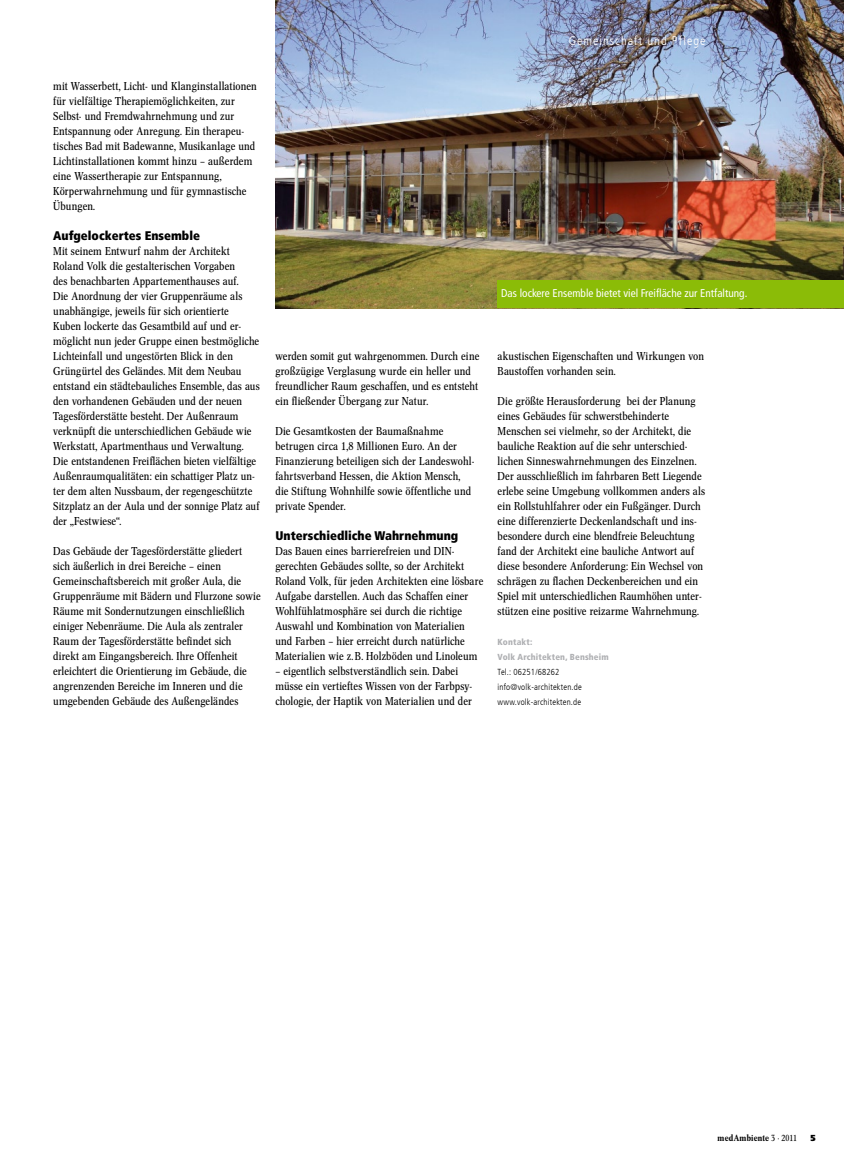
<style>
.page{position:relative;width:844px;height:1170px;background:#fff}
.page>*{position:absolute;margin:0;border:0;box-sizing:border-box;transform-origin:0 0}
.t1{font:900 condensed 12.5px "Frutiger LT Com";color:#000}
.t2{font:300 condensed 12.5px "Frutiger LT Com";letter-spacing:.085em;color:#fff}
.t3{font:11.25px/15px "Concorde Nova";letter-spacing:.01em;color:#000}
.t4{font:condensed 11.25px "Frutiger LT Com";color:#fff}
.t5{font:300 condensed 8.75px/15px "Frutiger LT Com";letter-spacing:.02em;color:#000}
.t6{font:900 condensed 8.75px/15px "Frutiger LT Com";letter-spacing:.02em;color:#aeafb2}
.t7{font:500 8.75px "Concorde Nova";letter-spacing:.025em;color:#000}
.t8{font:900 8.75px "Frutiger LT Com";color:#000}
.s1{font-weight:400}
</style>
<div class="page">
<img style="left:275px;top:0;width:568px;height:308px">
<div style="left:497px;top:280px;width:346px;height:28px;background:#8bbc07"></div>
<p class="t3" style="left:53px;top:79px;width:205px">mit Wasserbett, Licht- und Klanginstallationen für vielfältige Therapiemöglichkeiten, zur Selbst- und Fremdwahrnehmung und zur Entspannung oder Anregung. Ein therapeu&shy;tisches Bad mit Badewanne, Musikanlage und Lichtinstallationen kommt hinzu – außerdem eine Wassertherapie zur Entspannung, Körperwahrnehmung und für gymnastische Übungen.</p>
<p class="t1" style="left:53px;top:228px;width:148px">Aufgelockertes Ensemble</p>
<p class="t3" style="left:53px;top:244px;width:208px">Mit seinem Entwurf nahm der Architekt Roland Volk die gestalterischen Vorgaben<br>des benachbarten Appartementhauses auf.<br>Die Anordnung der vier Gruppenräume als unabhängige, jeweils für sich orientierte Kuben lockerte das Gesamtbild auf und er&shy;möglicht nun jeder Gruppe einen bestmögliche Lichteinfall und ungestörten Blick in den Grüngürtel des Geländes. Mit dem Neubau entstand ein städtebauliches Ensemble, das aus den vorhandenen Gebäuden und der neuen Tagesförderstätte besteht. Der Außenraum verknüpft die unterschiedlichen Gebäude wie Werkstatt, Apartmenthaus und Verwaltung.<br>Die entstandenen Freiflächen bieten vielfältige Außenraumqualitäten: ein schattiger Platz un&shy;ter dem alten Nussbaum, der regengeschützte Sitzplatz an der Aula und der sonnige Platz auf der „Festwiese“.</p>
<p class="t3" style="left:53px;top:544px;width:209px">Das Gebäude der Tagesförderstätte gliedert sich äußerlich in drei Bereiche – einen Gemeinschaftsbereich mit großer Aula, die Gruppenräume mit Bädern und Flurzone sowie Räume mit Sondernutzungen einschließlich einiger Nebenräume. Die Aula als zentraler Raum der Tagesförderstätte befindet sich<br>direkt am Eingangsbereich. Ihre Offenheit erleichtert die Orientierung im Gebäude, die angrenzenden Bereiche im Inneren und die umgebenden Gebäude des Außengeländes</p>
<p class="t2" style="left:568px;top:34px;width:138px">Gemeinschaft und Pflege</p>
<p class="t4" style="left:501px;top:286px;width:248px">Das lockere Ensemble bietet viel Freifläche zur Entfaltung.</p>
<p class="t3" style="left:275px;top:349px;width:205px">werden somit gut wahrgenommen. Durch eine großzügige Verglasung wurde ein heller und freundlicher Raum geschaffen, und es entsteht ein fließender Übergang zur Natur.</p>
<p class="t3" style="left:275px;top:424px;width:201px">Die Gesamtkosten der Baumaßnahme betrugen circa 1,8 Millionen Euro. An der Finanzierung beteiligen sich der Landeswohl&shy;fahrtsverband Hessen, die Aktion Mensch, die Stiftung Wohnhilfe sowie öffentliche und private Spender.</p>
<p class="t1" style="left:275px;top:528px;width:184px">Unterschiedliche Wahrnehmung</p>
<p class="t3" style="left:275px;top:544px;width:209px">Das Bauen eines barrierefreien und DIN&shy;gerechten Gebäudes sollte, so der Architekt Roland Volk, für jeden Architekten eine lösbare Aufgabe darstellen. Auch das Schaffen einer Wohlfühlatmosphäre sei durch die richtige Auswahl und Kombination von Materialien und Farben – hier erreicht durch natürliche Materialien wie z.B. Holzböden und Linoleum</p>
<p class="t3" style="left:275px;top:664px;width:198px">– eigentlich selbstverständlich sein. Dabei müsse ein vertieftes Wissen von der Farbpsy&shy;chologie, der Haptik von Materialien und der</p>
<p class="t3" style="left:497px;top:349px;width:208px">akustischen Eigenschaften und Wirkungen von<br>Baustoffen vorhanden sein.</p>
<p class="t3" style="left:497px;top:394px;width:209px">Die größte Herausforderung bei der Planung eines Gebäudes für schwerstbehinderte Menschen sei vielmehr, so der Architekt, die bauliche Reaktion auf die sehr unterschied&shy;lichen Sinneswahrnehmungen des Einzelnen.<br>Der ausschließlich im fahrbaren Bett Liegende erlebe seine Umgebung vollkommen anders als ein Rollstuhlfahrer oder ein Fußgänger. Durch eine differenzierte Deckenlandschaft und ins&shy;besondere durch eine blendfreie Beleuchtung fand der Architekt eine bauliche Antwort auf diese besondere Anforderung: Ein Wechsel von schrägen zu flachen Deckenbereichen und ein Spiel mit unterschiedlichen Raumhöhen unter&shy;stützen eine positive reizarme Wahrnehmung.</p>
<p class="t6" style="left:497px;top:634px;width:113px">Kontakt:<br>Volk Architekten, Bensheim</p>
<p class="t5" style="left:497px;top:665px;width:86px">Tel.: 06251/68262 info@volk-architekten.de www.volk-architekten.de</p>
<p class="t7" style="left:717px;top:1133px;width:81px">medAmbiente <span class="s1">3 · 2011</span></p>
<p class="t8" style="left:810px;top:1132px;width:7px">5</p>
</div>
